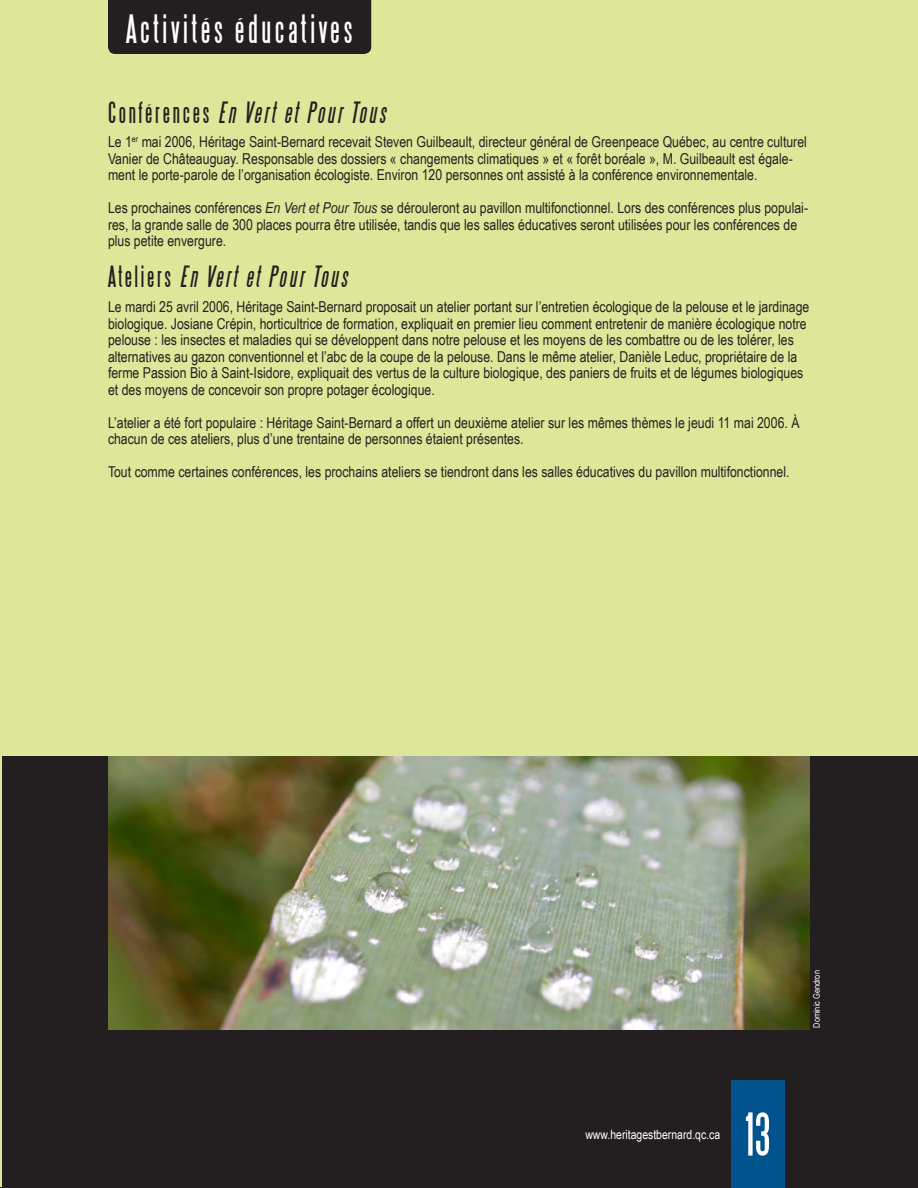
<style>
.page{position:relative;width:918px;height:1188px;background:#dde799}
.page>*{position:absolute;margin:0;border:0;box-sizing:border-box;transform-origin:0 0}
.t1{font:54px "Steelfish";color:#fff}
.t2{font:36px "Steelfish";letter-spacing:.1em;color:#fff}
.t3{font:italic 27px "Steelfish";color:#231f20}
.t4{font:15px/16.5px "Arial Narrow";color:#231f20}
.t5{font:12.75px "Arial Narrow";color:#fff}
.t6{font:9px "Arial Narrow";color:#fff}
.s1{font-style:normal}
.s2{font-style:italic}
</style>
<div class="page">
<div style="left:0;top:756px;width:918px;height:432px;background:#231f20"></div>
<hr style="left:0;top:756px;width:1px;height:431px;background:#dde799">
<div style="left:731px;top:1080px;width:54px;height:108px;background:#00538d"></div>
<div style="left:108px;top:0;width:263px;height:54px;background:#231f20"></div>
<img style="left:108px;top:756px;width:702px;height:274px">
<h2 class="t2" style="left:126px;top:10px;width:228px">Activités éducatives</h2>
<h3 class="t3" style="left:108px;top:98px;width:284px"><span class="s1">Conférences</span> EnVertetPourTous</h3>
<p class="t4" style="left:108px;top:133px;width:700px">Le 1<sup>er</sup> mai 2006, Héritage Saint-Bernard recevait Steven Guilbeault, directeur général de Greenpeace Québec, au centre culturel<br>Vanier de Châteauguay. Responsable des dossiers « changements climatiques » et « forêt boréale », M. Guilbeault est égale&shy;ment le porte-parole de l’organisation écologiste. Environ 120 personnes ont assisté à la conférence environnementale.</p>
<p class="t4" style="left:108px;top:199px;width:702px">Les prochaines conférences <span class="s2">En Vert et Pour Tous</span> se dérouleront au pavillon multifonctionnel. Lors des conférences plus populai&shy;res, la grande salle de 300 places pourra être utilisée, tandis que les salles éducatives seront utilisées pour les conférences de plus petite envergure.</p>
<h3 class="t3" style="left:108px;top:262px;width:246px"><span class="s1">Ateliers</span> EnVertetPourTous</h3>
<p class="t4" style="left:108px;top:298px;width:703px">Le mardi 25 avril 2006, Héritage Saint-Bernard proposait un atelier portant sur l’entretien écologique de la pelouse et le jardinage biologique. Josiane Crépin, horticultrice de formation, expliquait en premier lieu comment entretenir de manière écologique notre pelouse : les insectes et maladies qui se développent dans notre pelouse et les moyens de les combattre ou de les tolérer, les alternatives au gazon conventionnel et l’abc de la coupe de la pelouse. Dans le même atelier, Danièle Leduc, propriétaire de la ferme Passion Bio à Saint-Isidore, expliquait des vertus de la culture biologique, des paniers de fruits et de légumes biologiques et des moyens de concevoir son propre potager écologique.</p>
<p class="t4" style="left:108px;top:414px;width:693px">L’atelier a été fort populaire : Héritage Saint-Bernard a offert un deuxième atelier sur les mêmes thèmes le jeudi 11 mai 2006. À chacun de ces ateliers, plus d’une trentaine de personnes étaient présentes.</p>
<p class="t4" style="left:108px;top:463px;width:683px">Tout comme certaines conférences, les prochains ateliers se tiendront dans les salles éducatives du pavillon multifonctionnel.</p>
<p class="t5" style="left:585px;top:1125px;width:136px">www.heritagestbernard.qc.ca</p>
<h1 class="t1" style="left:745px;top:1106px;width:27px">13</h1>
<p class="t6" style="left:810px;top:1028px;width:59px;rotate:-90deg">Dominic Gendron</p>
</div>
